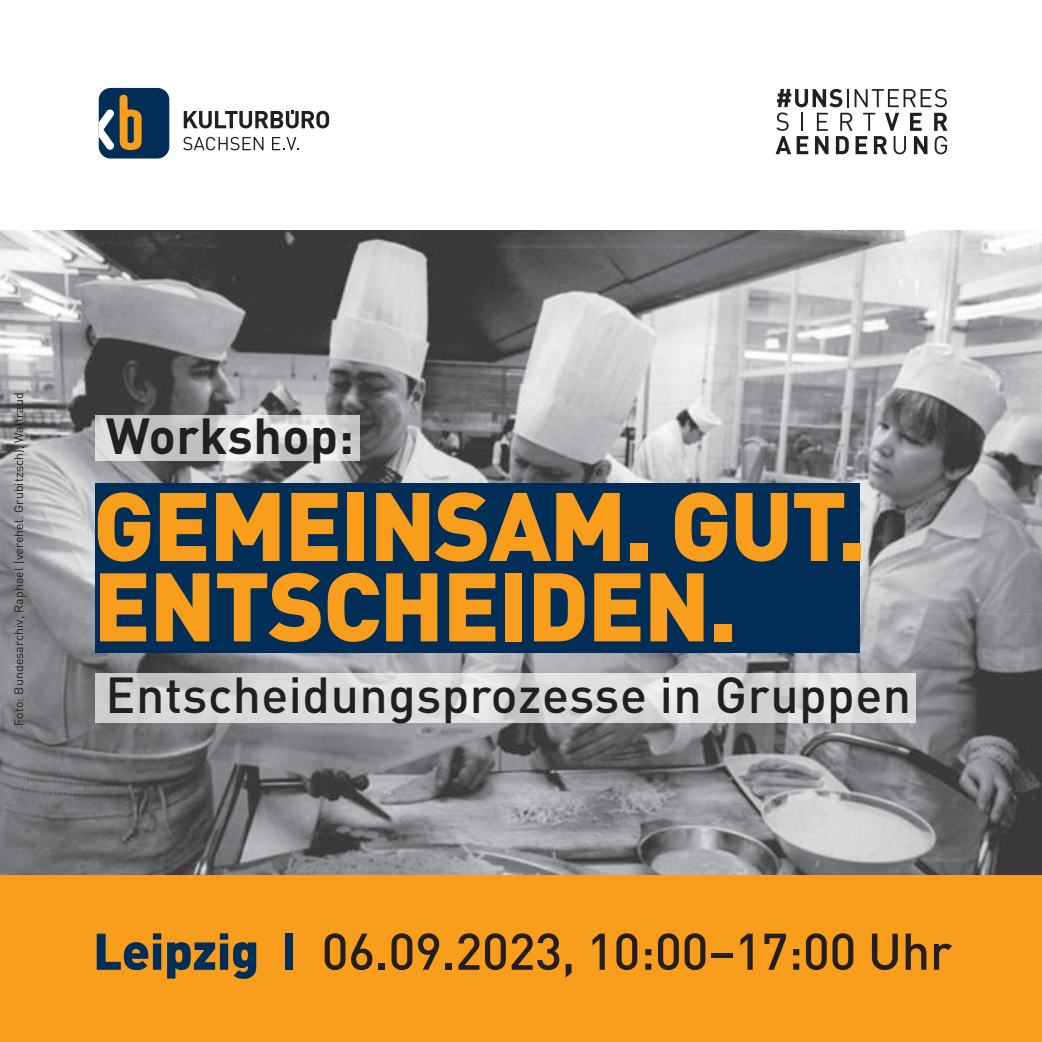
<style>
.page{position:relative;width:1042px;height:1042px;background:#fff}
.page>*{position:absolute;margin:0;border:0;box-sizing:border-box;transform-origin:0 0}
.t1{font:900 95.55px/80.3px "DIN Pro";letter-spacing:-.02em;color:#f99d1c}
.t2{font:500 50.75px "DIN Pro";letter-spacing:-.01em;color:#231f20}
.t3{font:500 49.88px "DIN Pro";letter-spacing:.01em;color:#231f20}
.t4{font:700 49.88px "DIN Pro";letter-spacing:.01em;color:#231f20}
.t5{font:12.25px "DIN Pro";letter-spacing:.01em;color:#231f20}
.s1{font-weight:900;color:#002e56}
.s2{font-weight:700;color:#002e56}
</style>
<div class="page">
<img style="left:0;top:231px;width:1042px;height:644px">
<div style="left:0;top:875px;width:1042px;height:167px;background:#f99d1c"></div>
<div style="left:95px;top:484px;width:765px;height:169px;background:#002e56"></div>
<svg style="left:95px;top:415px;width:265px;height:46px;background:#d4d4d4"></svg>
<svg style="left:95px;top:674px;width:821px;height:49px;background:#d9dadb"></svg>
<svg style="left:775px;top:89px;width:172px;height:65px"></svg>
<div style="left:99px;top:88px;width:70px;height:71px;background:#002e56;border-radius:12px"></div>
<svg style="left:184px;top:111px;width:145px;height:17px"></svg>
<svg style="left:183px;top:137px;width:80px;height:13px"></svg>
<svg style="left:272px;top:137px;width:26px;height:13px"></svg>
<svg style="left:99px;top:95px;width:43px;height:55px"></svg>
<p class="t5" style="left:11px;top:725px;width:334px;rotate:-90deg">Foto: Bundesarchiv, Raphael (verehel. Grubitzsch), Waltraud</p>
<h3 class="t4" style="left:106px;top:402px;width:249px">Workshop:</h3>
<h1 class="t1" style="left:93px;top:482px;width:774px">GEMEINSAM. GUT.<br>ENTSCHEIDEN.</h1>
<h3 class="t3" style="left:106px;top:661px;width:807px">Entscheidungsprozesse in Gruppen</h3>
<h2 class="t2" style="left:93px;top:917px;width:860px"><span class="s1">Leipzig</span> <span class="s2">I</span> 06.09.2023, 10:00–17:00 Uhr</h2>
</div>
